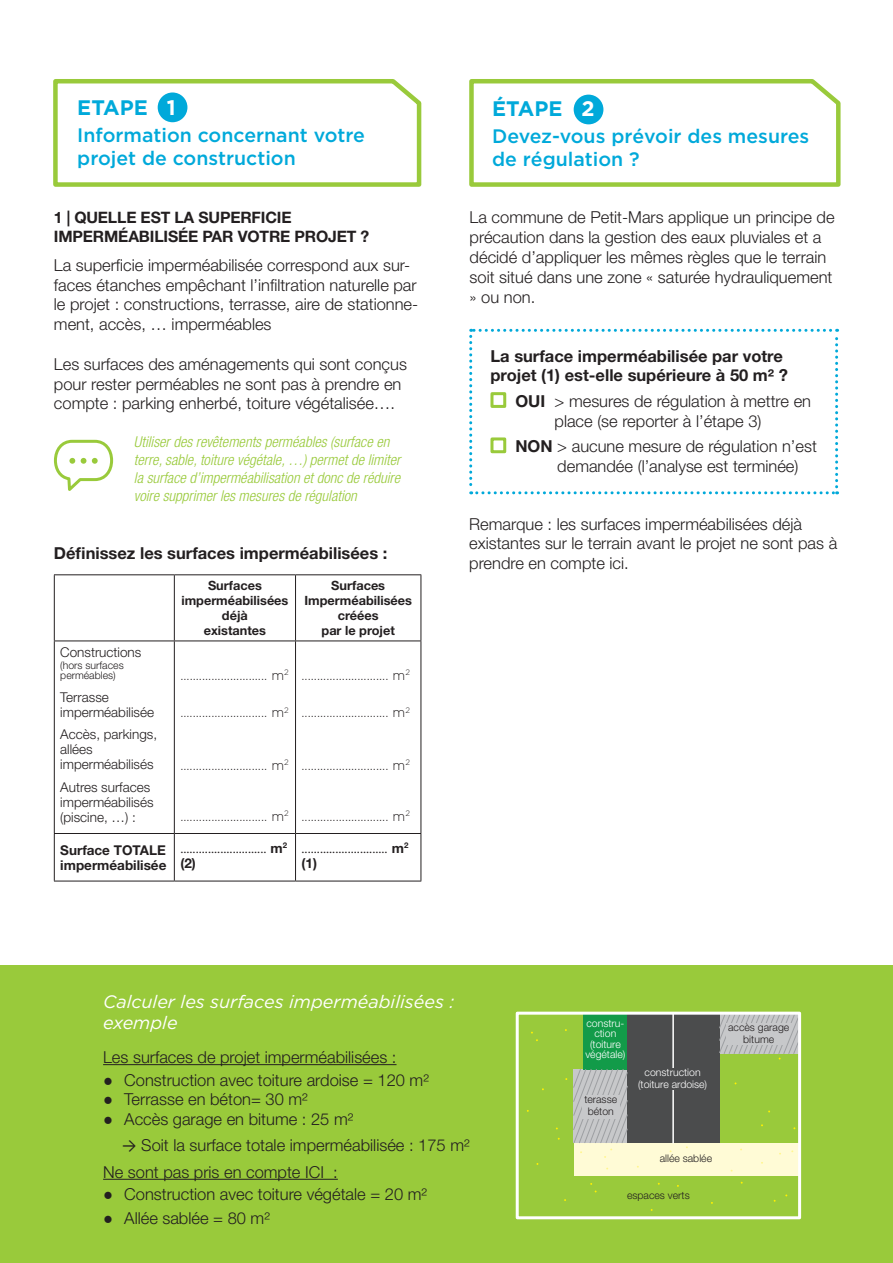
<style>
.page{position:relative;width:893px;height:1263px;background:#fff}
.page>*{position:absolute;margin:0;border:0;box-sizing:border-box;transform-origin:0 0}
.t1{font:700 21px "Gotham";color:#00a9da}
.t2{font:500 19.5px/22.5px "Gotham";color:#00a9da}
.t3{font:italic 18px/21.6px "Gotham";color:#fff}
.t4{font:300 16.5px/19.8px "Helvetica Neue LT Std";color:#231f20}
.t5{font:700 16.5px/19.8px "Helvetica Neue LT Std";color:#231f20}
.t6{font:700 15.75px/19.5px "Helvetica Neue LT Std";letter-spacing:-.01em;color:#231f20}
.t7{font:italic 300 condensed 15px/18px "Helvetica Neue LT Std";color:#99ca3b}
.t8{font:300 13.5px "Gotham";color:#231f20}
.t9{font:300 13.5px/15px "Helvetica Neue LT Std";color:#231f20}
.t10{font:13.5px "Minion Pro";color:#231f20}
.t11{font:700 13.5px/15px "Helvetica Neue LT Std";color:#231f20}
.t12{font:700 12.75px/15px "Helvetica Neue LT Std";color:#231f20;text-align:center}
.t13{font:300 10.5px/12px "Helvetica Neue LT Std";color:#231f20;text-align:center}
.t14{font:300 10.5px/10.5px "Helvetica Neue LT Std";color:#fff;text-align:center}
.s1{color:#fff}
.s2{font-family:"Helvetica Neue LT Std";font-weight:700}
.s3{font-weight:700}
.s4{font-family:"Calibri";font-weight:400}
</style>
<div class="page">
<div style="left:0;top:965px;width:893px;height:298px;background:#99ca3b"></div>
<svg style="left:469px;top:79px;width:372px;height:108px"></svg>
<svg style="left:53px;top:79px;width:369px;height:108px"></svg>
<hr style="left:54px;top:574px;width:120px;height:1px;background:#231f20">
<hr style="left:54px;top:575px;width:1px;height:65px;background:#231f20">
<hr style="left:174px;top:574px;width:122px;height:1px;background:#231f20">
<hr style="left:174px;top:575px;width:1px;height:65px;background:#231f20">
<hr style="left:296px;top:574px;width:125px;height:1px;background:#231f20">
<hr style="left:295px;top:575px;width:1px;height:65px;background:#231f20">
<hr style="left:421px;top:575px;width:1px;height:65px;background:#231f20">
<hr style="left:54px;top:640px;width:120px;height:1px;background:#231f20">
<hr style="left:54px;top:641px;width:1px;height:192px;background:#231f20">
<hr style="left:174px;top:640px;width:122px;height:1px;background:#231f20">
<hr style="left:174px;top:641px;width:1px;height:192px;background:#231f20">
<hr style="left:296px;top:640px;width:125px;height:1px;background:#231f20">
<hr style="left:295px;top:641px;width:1px;height:192px;background:#231f20">
<hr style="left:421px;top:641px;width:1px;height:192px;background:#231f20">
<hr style="left:54px;top:833px;width:120px;height:1px;background:#231f20">
<hr style="left:54px;top:834px;width:1px;height:47px;background:#231f20">
<hr style="left:174px;top:833px;width:122px;height:1px;background:#231f20">
<hr style="left:174px;top:834px;width:1px;height:47px;background:#231f20">
<hr style="left:296px;top:833px;width:125px;height:1px;background:#231f20">
<hr style="left:295px;top:834px;width:1px;height:47px;background:#231f20">
<hr style="left:421px;top:834px;width:1px;height:47px;background:#231f20">
<hr style="left:54px;top:881px;width:120px;height:1px;background:#231f20">
<hr style="left:174px;top:881px;width:122px;height:1px;background:#231f20">
<hr style="left:296px;top:881px;width:125px;height:1px;background:#231f20">
<hr style="left:103px;top:1064px;width:293px;height:1px;background:#231f20">
<hr style="left:103px;top:1179px;width:235px;height:1px;background:#231f20">
<svg style="left:469px;top:329px;width:369px;height:165px"></svg>
<div style="left:158px;top:92px;width:29px;height:30px;background:#00a9da;border-radius:50%"></div>
<div style="left:574px;top:95px;width:29px;height:29px;background:#00a9da;border-radius:50%"></div>
<svg style="left:53px;top:439px;width:61px;height:52px"></svg>
<div style="left:574px;top:1143px;width:226px;height:32px;background:#fffbd6"></div>
<div style="left:583px;top:1013px;width:45px;height:56px;background:#129b49"></div>
<div style="left:627px;top:1013px;width:92px;height:130px;background:#4b4c4d"></div>
<hr style="left:672px;top:1013px;width:2px;height:130px;background:#fff">
<div style="left:634px;top:1068px;width:77px;height:21px;background:#4b4c4d"></div>
<svg style="left:573px;top:1069px;width:55px;height:89px"></svg>
<div style="left:582px;top:1096px;width:37px;height:23px;background:#c7c8ca"></div>
<svg style="left:719px;top:1016px;width:78px;height:43px;background:#bcc2b3"></svg>
<div style="left:516px;top:1012px;width:285px;height:207px;border:3px solid #fff"></div>
<p class="t1" style="left:77px;top:96px;width:100px">ETAPE <span class="s1">1</span></p>
<p class="t2" style="left:77px;top:124px;width:289px">Information concernant votre projet de construction</p>
<p class="t6" style="left:54px;top:207px;width:317px">1 | QUELLE EST LA SUPERFICIE<br>IMPERMÉABILISÉE PAR VOTRE PROJET ?</p>
<p class="t4" style="left:54px;top:255px;width:366px">La superficie imperméabilisée correspond aux sur&shy;faces étanches empêchant l’infiltration naturelle par le projet : constructions, terrasse, aire de stationne&shy;ment, accès, … imperméables</p>
<p class="t4" style="left:54px;top:354px;width:354px">Les surfaces des aménagements qui sont conçus pour rester perméables ne sont pas à prendre en compte : parking enherbé, toiture végétalisée….</p>
<p class="t7" style="left:134px;top:433px;width:268px">Utiliser des revêtements perméables (surface en terre, sable, toiture végétale, …) permet de limiter la surface d’imperméabilisation et donc de réduire voire supprimer les mesures de régulation</p>
<p class="t5" style="left:54px;top:543px;width:335px">Définissez les surfaces imperméabilisées :</p>
<p class="t12" style="left:181px;top:578px;width:109px">Surfaces imperméabilisées déjà<br>existantes</p>
<p class="t12" style="left:304px;top:578px;width:109px">Surfaces<br>Imperméabilisées créées<br>par le projet</p>
<p class="t9" style="left:60px;top:644px;width:82px">Constructions</p>
<p class="t13" style="left:60px;top:659px;width:65px;line-height:10.5px;text-align:left">(hors surfaces perméables)</p>
<p class="t9" style="left:60px;top:689px;width:95px">Terrasse imperméabilisée</p>
<p class="t9" style="left:60px;top:726px;width:98px">Accès, parkings, allées imperméabilisés</p>
<p class="t9" style="left:60px;top:779px;width:95px">Autres surfaces imperméabilisés (piscine, …) :</p>
<p class="t8" style="left:180px;top:667px;width:110px">............................ m<sup>2</sup></p>
<p class="t8" style="left:180px;top:705px;width:110px">............................ m<sup>2</sup></p>
<p class="t8" style="left:302px;top:667px;width:110px">............................ m<sup>2</sup></p>
<p class="t8" style="left:302px;top:705px;width:110px">............................ m<sup>2</sup></p>
<p class="t8" style="left:180px;top:757px;width:110px">............................ m<sup>2</sup></p>
<p class="t8" style="left:302px;top:757px;width:110px">............................ m<sup>2</sup></p>
<p class="t8" style="left:180px;top:808px;width:110px">............................ m<sup>2</sup></p>
<p class="t8" style="left:302px;top:808px;width:110px">............................ m<sup>2</sup></p>
<p class="t11" style="left:60px;top:842px;width:108px">Surface TOTALE imperméabilisée</p>
<p class="t10" style="left:180px;top:839px;width:108px">............................ <span class="s2">m</span><sup>2</sup></p>
<p class="t11" style="left:180px;top:855px;width:17px">(2)</p>
<p class="t10" style="left:302px;top:839px;width:108px">............................ <span class="s2">m</span><sup>2</sup></p>
<p class="t11" style="left:302px;top:855px;width:17px">(1)</p>
<p class="t1" style="left:492px;top:97px;width:104px">ÉTAPE <span class="s1">2</span></p>
<p class="t2" style="left:492px;top:125px;width:319px">Devez-vous prévoir des mesures de régulation ?</p>
<p class="t4" style="left:470px;top:207px;width:366px">La commune de Petit-Mars applique un principe de précaution dans la gestion des eaux pluviales et a décidé d’appliquer les mêmes règles que le terrain soit situé dans une zone « saturée hydrauliquement » ou non.</p>
<p class="t5" style="left:490px;top:345px;width:299px">La surface imperméabilisée par votre projet (1) est-elle supérieure à 50 m² ?</p>
<p class="t4" style="left:554px;top:391px;width:258px;text-indent:-39px"><span class="s3">OUI</span> &gt; mesures de régulation à mettre en place (se reporter à l’étape 3)</p>
<p class="t4" style="left:557px;top:436px;width:261px;text-indent:-42px"><span class="s3">NON</span> &gt; aucune mesure de régulation n’est demandée (l’analyse est terminée)</p>
<p class="t4" style="left:469px;top:514px;width:369px">Remarque : les surfaces imperméabilisées déjà existantes sur le terrain avant le projet ne sont pas à prendre en compte ici.</p>
<p class="t3" style="left:103px;top:990px;width:352px">Calculer les surfaces imperméabilisées : exemple</p>
<p class="t4" style="left:103px;top:1047px;width:295px">Les surfaces de projet imperméabilisées :</p>
<p class="t4" style="left:103px;top:1069px;width:327px"><span class="s4">●</span> Construction avec toiture ardoise = 120 m²</p>
<p class="t4" style="left:103px;top:1089px;width:206px"><span class="s4">●</span> Terrasse en béton= 30 m²</p>
<p class="t4" style="left:103px;top:1109px;width:252px"><span class="s4">●</span> Accès garage en bitume : 25 m²</p>
<p class="t4" style="left:103px;top:1131px;width:368px;line-height:27px;text-indent:19px"><span class="s4">→</span> Soit la surface totale imperméabilisée : 175 m²<br>Ne sont pas pris en compte ICI :</p>
<p class="t4" style="left:103px;top:1184px;width:325px"><span class="s4">●</span> Construction avec toiture végétale = 20 m²</p>
<p class="t4" style="left:103px;top:1208px;width:168px"><span class="s4">●</span> Allée sablée = 80 m²</p>
<p class="t14" style="left:585px;top:1018px;width:42px">constru&shy;ction (toiture végétale)</p>
<p class="t13" style="left:584px;top:1093px;width:34px">terasse béton</p>
<p class="t14" style="left:638px;top:1066px;width:71px;line-height:12px">construction (toiture ardoise)</p>
<p class="t13" style="left:660px;top:1152px;width:54px">allée sablée</p>
<p class="t13" style="left:627px;top:1189px;width:64px">espaces verts</p>
<p class="t13" style="left:728px;top:1021px;width:63px">accès garage bitume</p>
</div>
